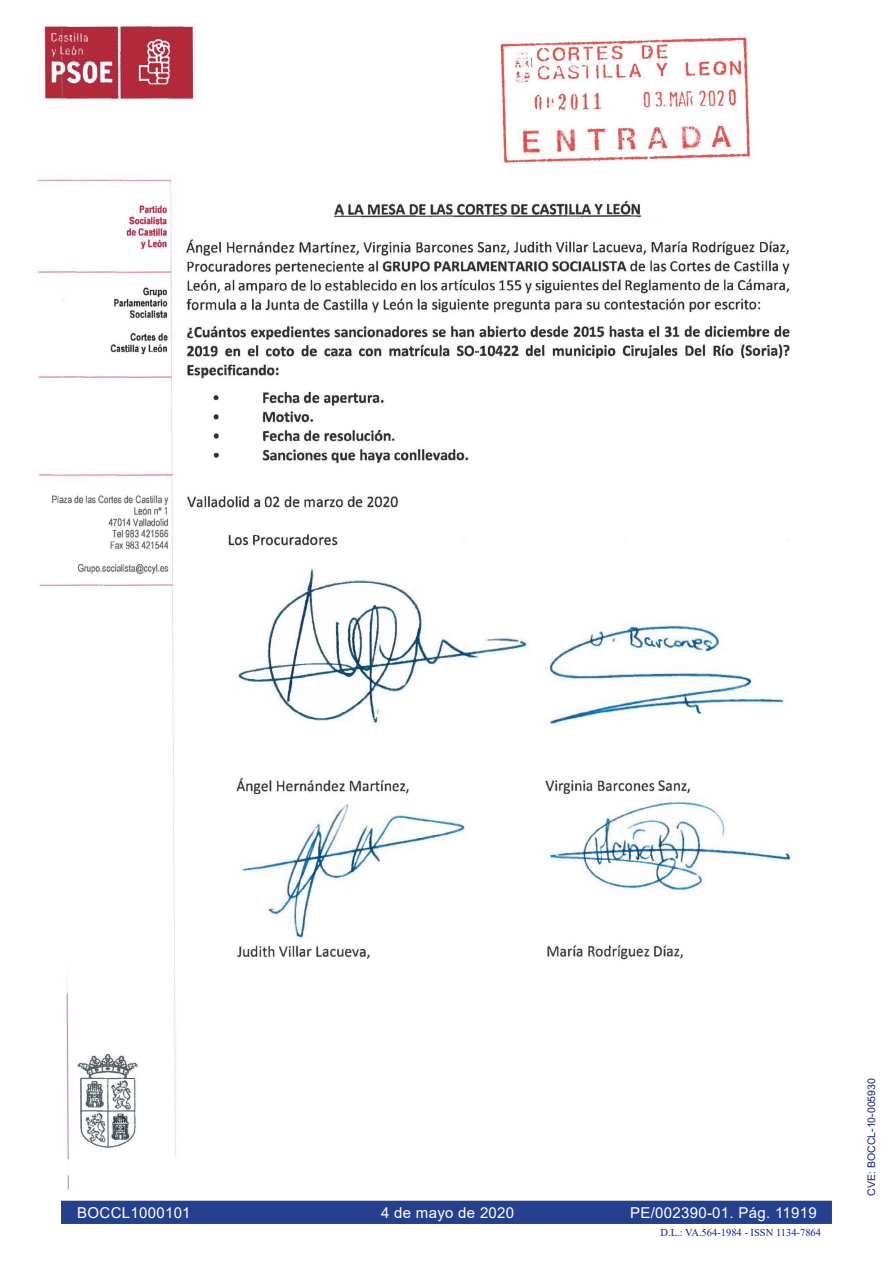
<style>
.page{position:relative;width:893px;height:1263px;background:#fff}
.page>*{position:absolute;margin:0;border:0;box-sizing:border-box;transform-origin:0 0}
.E_CVE{font:15px "Arial";letter-spacing:.02em;color:#fff}
.t1{font:10.5px "Times New Roman";color:#132477}
.t2{font:10.5px "Arial";color:#132477}
</style>
<div class="page">
<div style="left:60px;top:1200px;width:773px;height:25px;background:#25408f"></div>
<div style="left:60px;top:1199px;width:773px;height:26px;border:2px solid #fff"></div>
<img style="left:37px;top:25px;width:796px;height:1175px">
<p class="E_CVE" style="left:77px;top:1202px;width:115px">BOCCL1000101</p>
<p class="E_CVE" style="left:381px;top:1202px;width:135px">4 de mayo de 2020</p>
<p class="E_CVE" style="left:630px;top:1202px;width:188px">PE/002390-01. Pág. 11919</p>
<p class="t1" style="left:661px;top:1225px;width:162px">D.L.: VA.564-1984 - ISSN 1134-7864</p>
<p class="t2" style="left:864px;top:1195px;width:119px;rotate:-90deg">CVE: BOCCL-10-005930</p>
</div>
